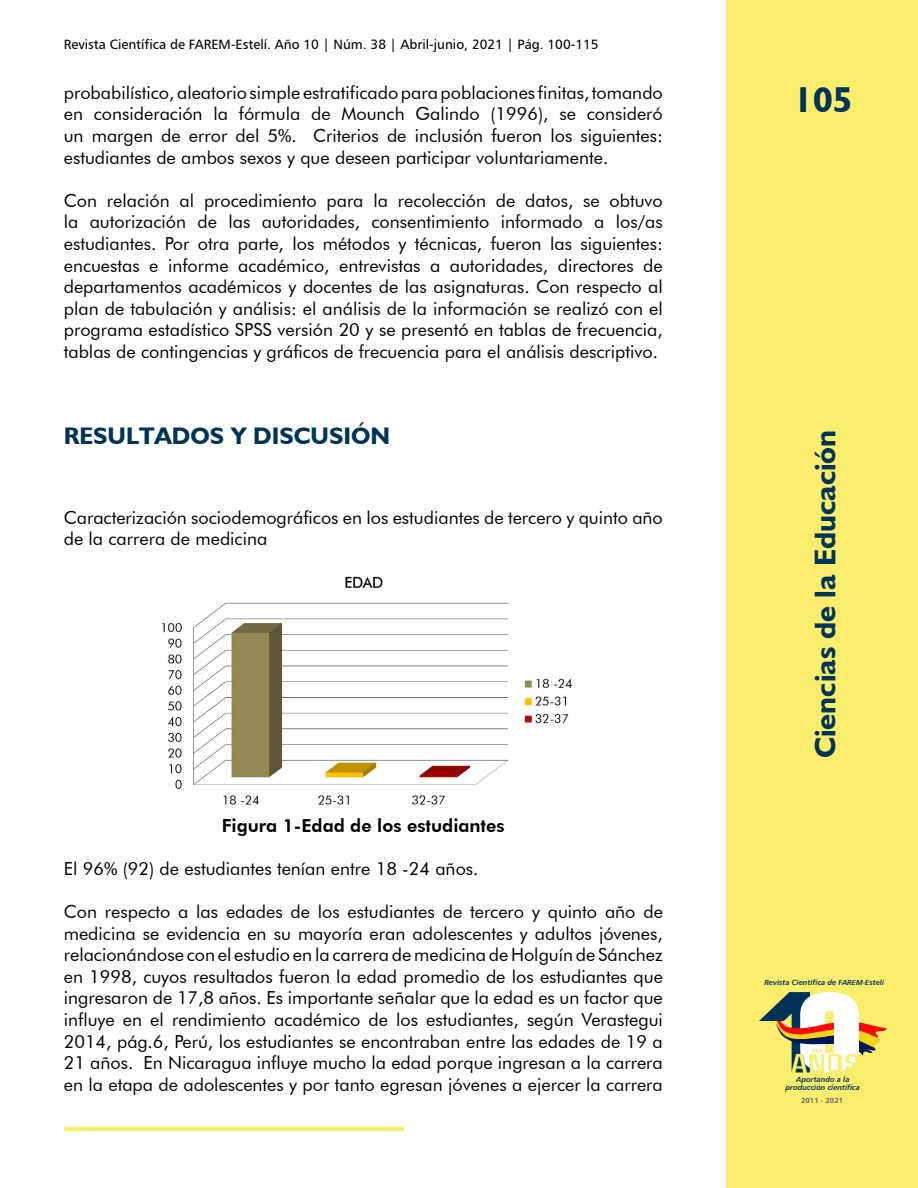
<style>
.page{position:relative;width:918px;height:1188px;background:#fff}
.page>*{position:absolute;margin:0;border:0;box-sizing:border-box;transform-origin:0 0}
.t1{font:700 36px "Humanist 521 BT";color:#003457}
.t2{font:700 30px "Humanist 521 BT";color:#003457}
.t3{font:700 24px "Humanist 521 BT";color:#003457}
.t4{font:18px/21.6px "Futura BT";color:#000;text-align:justify}
.t5{font:800 18px "Futura BT";color:#000}
.t6{font:13.5px "Humanist 777 BT Roman B";color:#000}
.t7{font:7.35px/8.9px "Humanist 777 BT Bold Italic B";color:#003357;text-align:center}
.t8{font:7.35px "Humanist 777 BT Bold B";color:#5c5c5c}
</style>
<div class="page">
<div style="left:727px;top:0;width:191px;height:1188px;background:#fbee6e"></div>
<hr style="left:64px;top:1127px;width:340px;height:4px;background:#fbee6e">
<svg style="left:759px;top:992px;width:128px;height:80px"></svg>
<div style="left:834px;top:1015px;width:24px;height:36px;background:#fff"></div>
<img style="left:161px;top:576px;width:411px;height:229px">
<p class="t6" style="left:64px;top:36px;width:536px">Revista Científica de FAREM-Estelí. Año 10 | Núm. 38 | Abril-junio, 2021 | Pág. 100-115</p>
<p class="t4" style="left:64px;top:81px;width:601px">probabilístico, aleatorio simple estratificado para poblaciones finitas, tomando en consideración la fórmula de Mounch Galindo (1996), se consideró un margen de error del 5%. Criterios de inclusión fueron los siguientes: estudiantes de ambos sexos y que deseen participar voluntariamente.</p>
<p class="t4" style="left:64px;top:189px;width:601px">Con relación al procedimiento para la recolección de datos, se obtuvo la autorización de las autoridades, consentimiento informado a los/as estudiantes. Por otra parte, los métodos y técnicas, fueron las siguientes: encuestas e informe académico, entrevistas a autoridades, directores de departamentos académicos y docentes de las asignaturas. Con respecto al plan de tabulación y análisis: el análisis de la información se realizó con el programa estadístico SPSS versión 20 y se presentó en tablas de frecuencia, tablas de contingencias y gráficos de frecuencia para el análisis descriptivo.</p>
<h3 class="t3" style="left:64px;top:421px;width:328px">RESULTADOS Y DISCUSIÓN</h3>
<p class="t4" style="left:64px;top:506px;width:601px">Caracterización sociodemográficos en los estudiantes de tercero y quinto año de la carrera de medicina</p>
<p class="t5" style="left:222px;top:814px;width:284px">Figura 1-Edad de los estudiantes</p>
<p class="t4" style="left:64px;top:858px;width:416px">El 96% (92) de estudiantes tenían entre 18 -24 años.</p>
<p class="t4" style="left:64px;top:901px;width:601px">Con respecto a las edades de los estudiantes de tercero y quinto año de medicina se evidencia en su mayoría eran adolescentes y adultos jóvenes, relacionándose con el estudio en la carrera de medicina de Holguín de Sánchez en 1998, cuyos resultados fueron la edad promedio de los estudiantes que ingresaron de 17,8 años. Es importante señalar que la edad es un factor que influye en el rendimiento académico de los estudiantes, según Verastegui 2014, pág.6, Perú, los estudiantes se encontraban entre las edades de 19 a 21 años. En Nicaragua influye mucho la edad porque ingresan a la carrera en la etapa de adolescentes y por tanto egresan jóvenes a ejercer la carrera</p>
<h1 class="t1" style="left:794px;top:78px;width:60px">105</h1>
<h2 class="t2" style="left:807px;top:758px;width:330px;rotate:-90deg">Ciencias de la Educación</h2>
<p class="t7" style="left:764px;top:978px;width:121px">Revista Científica de FAREM-Estelí</p>
<p class="t7" style="left:786px;top:1074px;width:76px">Aportando a la producción científica</p>
<p class="t8" style="left:801px;top:1096px;width:43px">2011 - 2021</p>
</div>
